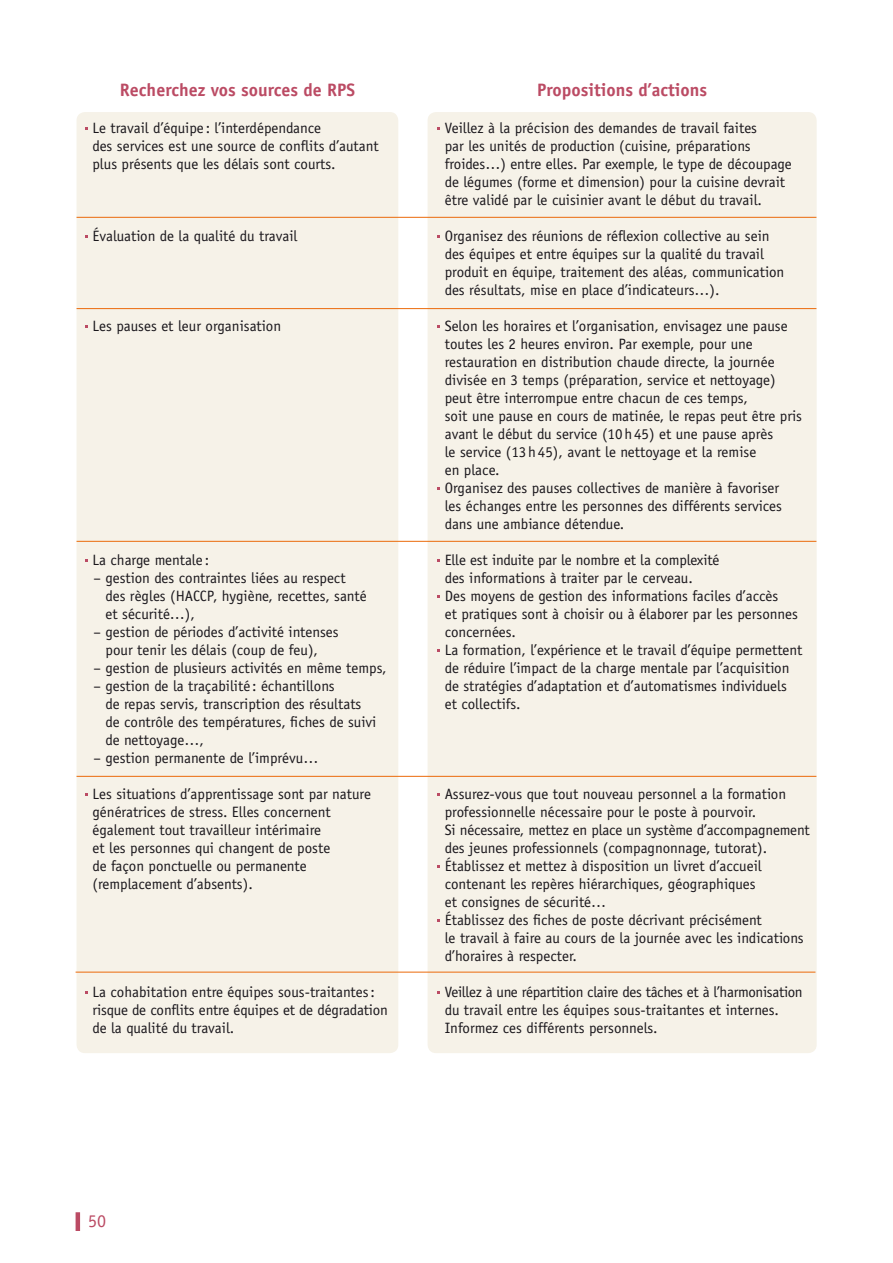
<style>
.page{position:relative;width:893px;height:1263px;background:#fff}
.page>*{position:absolute;margin:0;border:0;box-sizing:border-box;transform-origin:0 0}
.t1{font:700 18px "Officina Sans";color:#bb4b64}
.t2{font:18px "Officina Sans";color:#bb4b64}
.t3{font:15px/18px "Officina Sans";color:#1a171c}
.t4{font:15px/18px "Officina Sans";letter-spacing:-.02em;color:#1a171c}
</style>
<div class="page">
<div style="left:428px;top:112px;width:389px;height:941px;background:#f6f2e8;border-radius:9px"></div>
<div style="left:77px;top:112px;width:321px;height:941px;background:#f6f2e8;border-radius:9px"></div>
<hr style="left:77px;top:308px;width:739px;height:1px;background:#eb6a0a">
<hr style="left:77px;top:541px;width:739px;height:1px;background:#eb6a0a">
<hr style="left:77px;top:776px;width:739px;height:1px;background:#eb6a0a">
<hr style="left:77px;top:217px;width:739px;height:1px;background:#eb6a0a">
<hr style="left:76px;top:972px;width:739px;height:1px;background:#eb6a0a">
<hr style="left:76px;top:1212px;width:4px;height:19px;background:#bb4b64">
<p class="t1" style="left:120px;top:79px;width:237px">Recherchez vos sources de RPS</p>
<p class="t1" style="left:537px;top:79px;width:172px">Propositions d’actions</p>
<p class="t3" style="left:92px;top:119px;width:288px">Le travail d’équipe : l’interdépendance<br>des services est une source de conflits d’autant plus présents que les délais sont courts.</p>
<p class="t3" style="left:445px;top:119px;width:349px">Veillez à la précision des demandes de travail faites<br>par les unités de production (cuisine, préparations froides…) entre elles. Par exemple, le type de découpage de légumes (forme et dimension) pour la cuisine devrait être validé par le cuisinier avant le début du travail.</p>
<p class="t3" style="left:445px;top:227px;width:341px">Organisez des réunions de réflexion collective au sein des équipes et entre équipes sur la qualité du travail produit en équipe, traitement des aléas, communication des résultats, mise en place d’indicateurs…).</p>
<p class="t3" style="left:445px;top:317px;width:359px">Selon les horaires et l’organisation, envisagez une pause toutes les 2 heures environ. Par exemple, pour une restauration en distribution chaude directe, la journée divisée en 3 temps (préparation, service et nettoyage) peut être interrompue entre chacun de ces temps,<br>soit une pause en cours de matinée, le repas peut être pris avant le début du service (10h45) et une pause après<br>le service (13h45), avant le nettoyage et la remise<br>en place.<br>Organisez des pauses collectives de manière à favoriser<br>les échanges entre les personnes des différents services dans une ambiance détendue.</p>
<p class="t3" style="left:445px;top:551px;width:359px">Elle est induite par le nombre et la complexité<br>des informations à traiter par le cerveau.<br>Des moyens de gestion des informations faciles d’accès<br>et pratiques sont à choisir ou à élaborer par les personnes concernées.<br>La formation, l’expérience et le travail d’équipe permettent de réduire l’impact de la charge mentale par l’acquisition de stratégies d’adaptation et d’automatismes individuels et collectifs.</p>
<p class="t3" style="left:92px;top:227px;width:207px">Évaluation de la qualité du travail</p>
<p class="t3" style="left:92px;top:317px;width:190px">Les pauses et leur organisation</p>
<p class="t3" style="left:92px;top:551px;width:118px">La charge mentale :</p>
<p class="t3" style="left:105px;top:569px;width:263px;text-indent:-12px">– gestion des contraintes liées au respect des règles (HACCP, hygiène, recettes, santé et sécurité…),</p>
<p class="t3" style="left:94px;top:623px;width:247px;text-align:center">– gestion de périodes d’activité intenses pour tenir les délais (coup de feu),</p>
<p class="t3" style="left:94px;top:659px;width:295px">– gestion de plusieurs activités en même temps,</p>
<p class="t3" style="left:105px;top:677px;width:272px;text-indent:-12px">– gestion de la traçabilité : échantillons<br>de repas servis, transcription des résultats de contrôle des températures, fiches de suivi de nettoyage…,</p>
<p class="t3" style="left:94px;top:749px;width:226px">– gestion permanente de l’imprévu…</p>
<p class="t3" style="left:92px;top:785px;width:280px">Les situations d’apprentissage sont par nature génératrices de stress. Elles concernent également tout travailleur intérimaire<br>et les personnes qui changent de poste<br>de façon ponctuelle ou permanente (remplacement d’absents).</p>
<p class="t3" style="left:445px;top:785px;width:366px">Assurez-vous que tout nouveau personnel a la formation professionnelle nécessaire pour le poste à pourvoir.<br>Si nécessaire, mettez en place un système d’accompagnement des jeunes professionnels (compagnonnage, tutorat).<br>Établissez et mettez à disposition un livret d’accueil contenant les repères hiérarchiques, géographiques<br>et consignes de sécurité…<br>Établissez des fiches de poste décrivant précisément<br>le travail à faire au cours de la journée avec les indications d’horaires à respecter.</p>
<p class="t4" style="left:445px;top:983px;width:359px">Veillez à une répartition claire des tâches et à l’harmonisation du travail entre les équipes sous-traitantes et internes.<br>Informez ces différents personnels.</p>
<p class="t3" style="left:92px;top:983px;width:297px">La cohabitation entre équipes sous-traitantes: risque de conflits entre équipes et de dégradation de la qualité du travail.</p>
<p class="t2" style="left:88px;top:1210px;width:19px">50</p>
</div>
